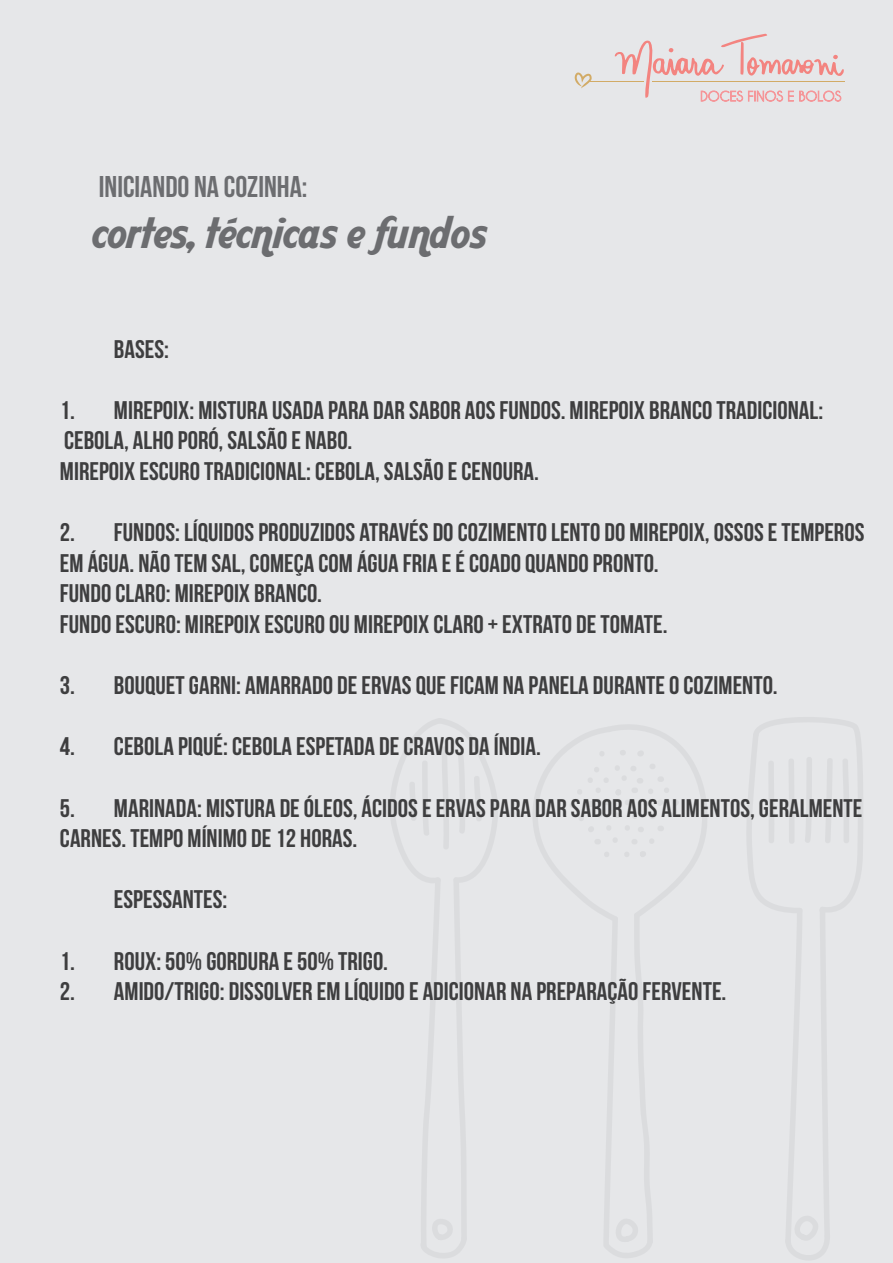
<style>
.page{position:relative;width:893px;height:1263px;background:#e6e7e9}
.page>*{position:absolute;margin:0;border:0;box-sizing:border-box;transform-origin:0 0}
.t1{font:45.3px "Aardvark Cafe";color:#6c6d70}
.t2{font:30px "Bebas Neue";color:#6c6d70}
.t3{font:25.5px/30.6px "Bebas Neue";color:#3e3e3f}
</style>
<div class="page">
<hr style="left:589px;top:82px;width:55px;height:1px;background:#d2ab66">
<svg style="left:575px;top:72px;width:17px;height:16px"></svg>
<svg style="left:615px;top:34px;width:229px;height:68px"></svg>
<svg style="left:747px;top:717px;width:116px;height:543px"></svg>
<svg style="left:390px;top:718px;width:108px;height:540px"></svg>
<svg style="left:533px;top:725px;width:174px;height:533px"></svg>
<p class="t2" style="left:99px;top:170px;width:210px">INICIANDO NA COZINHA:</p>
<h1 class="t1" style="left:92px;top:203px;width:396px">cortes, técnicas e fundos</h1>
<p class="t3" style="left:114px;top:333px;width:57px">BASES:</p>
<p class="t3" style="left:60px;top:394px;width:765px">1. MIREPOIX: MISTURA USADA PARA DAR SABOR AOS FUNDOS. MIREPOIX BRANCO TRADICIONAL:<br>CEBOLA, ALHO PORÓ, SALSÃO E NABO.<br>MIREPOIX ESCURO TRADICIONAL: CEBOLA, SALSÃO E CENOURA.</p>
<p class="t3" style="left:60px;top:517px;width:806px">2. FUNDOS: LÍQUIDOS PRODUZIDOS ATRAVÉS DO COZIMENTO LENTO DO MIREPOIX, OSSOS E TEMPEROS EM ÁGUA. NÃO TEM SAL, COMEÇA COM ÁGUA FRIA E É COADO QUANDO PRONTO.<br>FUNDO CLARO: MIREPOIX BRANCO.<br>FUNDO ESCURO: MIREPOIX ESCURO OU MIREPOIX CLARO + EXTRATO DE TOMATE.</p>
<p class="t3" style="left:60px;top:670px;width:719px">3. BOUQUET GARNI: AMARRADO DE ERVAS QUE FICAM NA PANELA DURANTE O COZIMENTO.</p>
<p class="t3" style="left:60px;top:731px;width:483px">4. CEBOLA PIQUÉ: CEBOLA ESPETADA DE CRAVOS DA ÍNDIA.</p>
<p class="t3" style="left:60px;top:792px;width:804px">5. MARINADA: MISTURA DE ÓLEOS, ÁCIDOS E ERVAS PARA DAR SABOR AOS ALIMENTOS, GERALMENTE<br>CARNES. TEMPO MÍNIMO DE 12 HORAS.</p>
<p class="t3" style="left:114px;top:884px;width:115px">ESPESSANTES:</p>
<p class="t3" style="left:60px;top:945px;width:330px">1. ROUX: 50% GORDURA E 50% TRIGO.</p>
<p class="t3" style="left:60px;top:976px;width:668px">2. AMIDO/TRIGO: DISSOLVER EM LÍQUIDO E ADICIONAR NA PREPARAÇÃO FERVENTE.</p>
</div>
